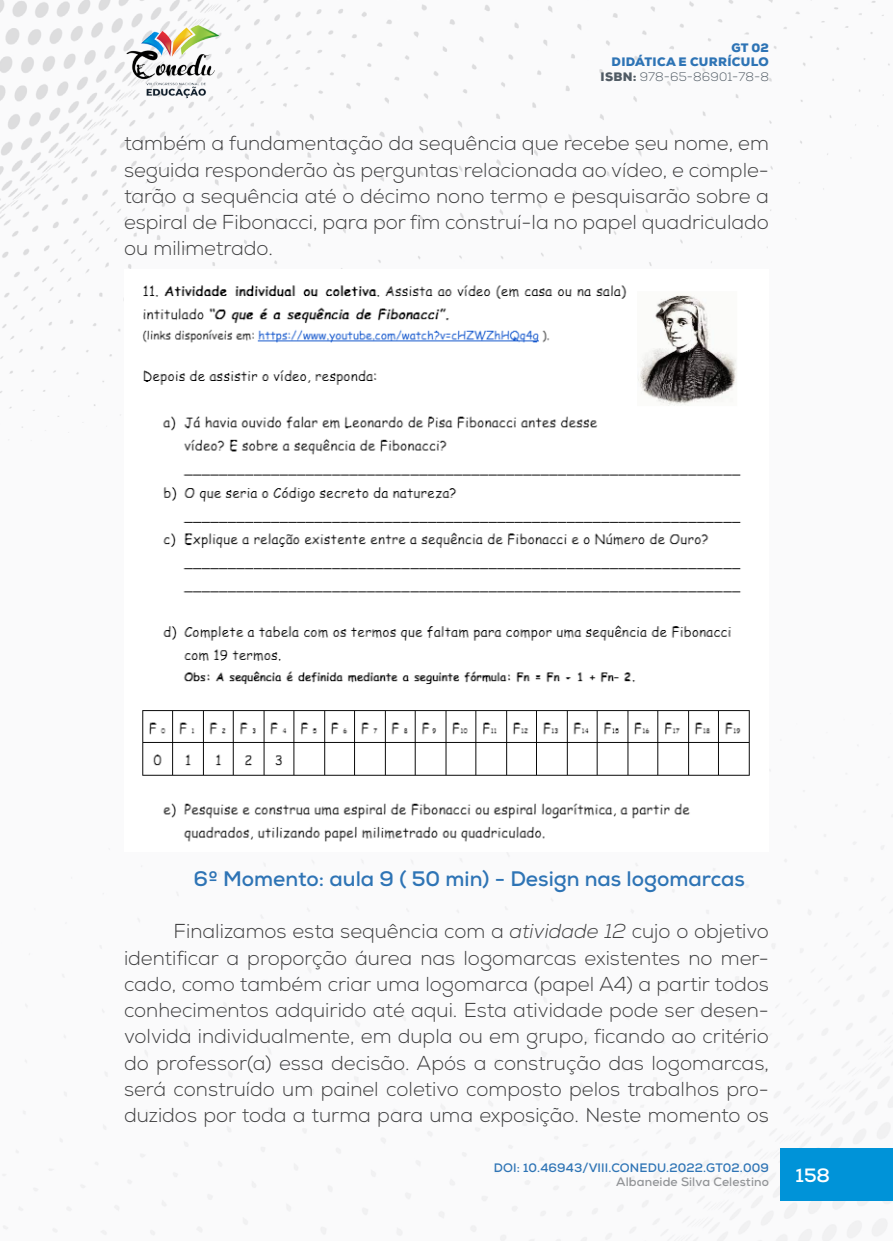
<style>
.page{position:relative;width:893px;height:1241px;background:#fff}
.page>*{position:absolute;margin:0;border:0;box-sizing:border-box;transform-origin:0 0}
._9_SUBTITULO_3{font:700 21px "Nexa";color:#2e74b5}
._8_CORPO{font:300 20.12px/26.2px "Nexa";color:#3e3e3f;text-align:justify}
.t1{font:700 19.25px "Nexa";color:#fff}
.t2{font:900 12.25px/14.7px "Nexa";letter-spacing:.025em;color:#2e74b5;text-align:right}
.t3{font:700 12.25px "Nexa";letter-spacing:.01em;color:#2e74b5}
.t4{font:700 12.25px "Nexa";letter-spacing:.01em;color:#939598}
.s1{color:#505b64}
.s2{font-weight:300;color:#505b64}
.s3{font-style:italic}
</style>
<div class="page">
<img style="left:0;top:0;width:893px;height:1240px">
<div style="left:781px;top:1148px;width:112px;height:52px;background:#0093d8"></div>
<img style="left:124px;top:25px;width:98px;height:74px">
<img style="left:124px;top:269px;width:645px;height:582px">
<p class="t2" style="left:601px;top:40px;width:170px">GT 02<br>DIDÁTICA E CURRÍCULO<br><span class="s1">ISBN:</span> <span class="s2">978-65-86901-78-8</span></p>
<p class="_8_CORPO" style="left:124px;top:131px;width:646px">também a fundamentação da sequência que recebe seu nome, em seguida responderão às perguntas relacionada ao vídeo, e comple&shy;tarão a sequência até o décimo nono termo e pesquisarão sobre a espiral de Fibonacci, para por fim construí-la no papel quadriculado ou milimetrado.</p>
<p class="_9_SUBTITULO_3" style="left:193px;top:865px;width:553px">6º Momento: aula 9 ( 50 min) - Design nas logomarcas</p>
<p class="_8_CORPO" style="left:124px;top:918px;width:646px;text-indent:50px">Finalizamos esta sequência com a <span class="s3">atividade 12</span> cujo o objetivo identificar a proporção áurea nas logomarcas existentes no mer&shy;cado, como também criar uma logomarca (papel A4) a partir todos conhecimentos adquirido até aqui. Esta atividade pode ser desen&shy;volvida individualmente, em dupla ou em grupo, ficando ao critério do professor(a) essa decisão. Após a construção das logomarcas, será construído um painel coletivo composto pelos trabalhos pro&shy;duzidos por toda a turma para uma exposição. Neste momento os</p>
<p class="t3" style="left:494px;top:1159px;width:277px">DOI: 10.46943/VIII.CONEDU.2022.GT02.009</p>
<p class="t4" style="left:616px;top:1173px;width:154px">Albaneide Silva Celestino</p>
<p class="t1" style="left:796px;top:1162px;width:36px">158</p>
</div>
